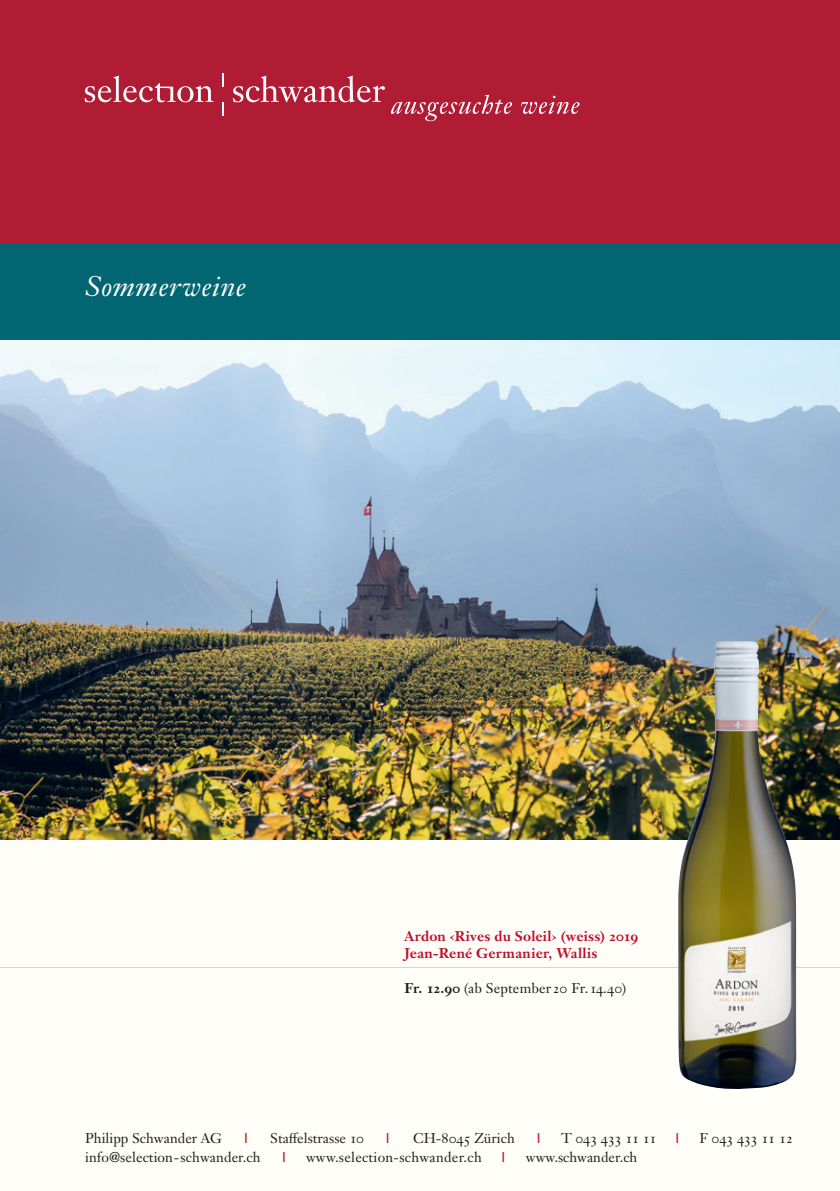
<style>
.page{position:relative;width:840px;height:1191px;background:#fff}
.page>*{position:absolute;margin:0;border:0;box-sizing:border-box;transform-origin:0 0}
.t1{font:italic 28px "Janson Text LT Pro";letter-spacing:.025em;color:#fff}
.t2{font:14px "Janson Text LT Pro";color:#231f20}
.t3{font:700 14px/17px "Janson Text LT Pro";letter-spacing:.015em;color:#c00f2d}
.t4{font:14px "Janson Text LT Pro";letter-spacing:.02em;color:#231f20}
.t5{font:14px "Janson Text LT Pro";letter-spacing:-.035em;color:#231f20}
.t6{font:14px "Janson Text LT Pro";letter-spacing:-.03em;color:#231f20}
.s1{font-weight:700}
.s2{font-weight:700;color:#c00f2d}
</style>
<div class="page">
<div style="left:0;top:0;width:839px;height:1191px;background:#fffef8"></div>
<hr style="left:0;top:967px;width:839px;height:1px;background:#cbd6dd">
<div style="left:0;top:0;width:839px;height:244px;background:#af1c34"></div>
<div style="left:0;top:244px;width:839px;height:96px;background:#016672"></div>
<img style="left:0;top:340px;width:839px;height:499px">
<svg style="left:84px;top:76px;width:129px;height:26px"></svg>
<svg style="left:222px;top:73px;width:1px;height:13px"></svg>
<svg style="left:222px;top:102px;width:1px;height:13px"></svg>
<svg style="left:233px;top:76px;width:279px;height:45px"></svg>
<svg style="left:521px;top:96px;width:58px;height:18px"></svg>
<img style="left:677px;top:641px;width:118px;height:448px">
<h1 class="t1" style="left:85px;top:269px;width:162px">Sommerweine</h1>
<p class="t3" style="left:404px;top:927px;width:235px">Ardon ‹Rives du Soleil› (weiss) 2019<br>Jean-René Germanier, Wallis</p>
<p class="t2" style="left:404px;top:979px;width:223px"><span class="s1">Fr. 12.90</span> (ab September 20 Fr.14.40)</p>
<p class="t2" style="left:85px;top:1129px;width:138px">Philipp Schwander AG</p>
<p class="t3" style="left:242px;top:1129px;width:9px">|</p>
<p class="t2" style="left:270px;top:1129px;width:95px">Staffelstrasse 10</p>
<p class="t3" style="left:383px;top:1129px;width:9px">|</p>
<p class="t2" style="left:413px;top:1129px;width:103px">CH-8045 Zürich</p>
<p class="t3" style="left:534px;top:1129px;width:9px">|</p>
<p class="t5" style="left:561px;top:1129px;width:122px">T 043 433 11 11 <span class="s2">|</span></p>
<p class="t6" style="left:699px;top:1129px;width:95px">F 043 433 11 12</p>
<p class="t2" style="left:85px;top:1148px;width:177px">info@selection-schwander.ch</p>
<p class="t3" style="left:280px;top:1148px;width:9px">|</p>
<p class="t4" style="left:306px;top:1148px;width:177px">www.selection-schwander.ch</p>
<p class="t3" style="left:499px;top:1148px;width:9px">|</p>
<p class="t2" style="left:525px;top:1148px;width:113px">www.schwander.ch</p>
</div>
